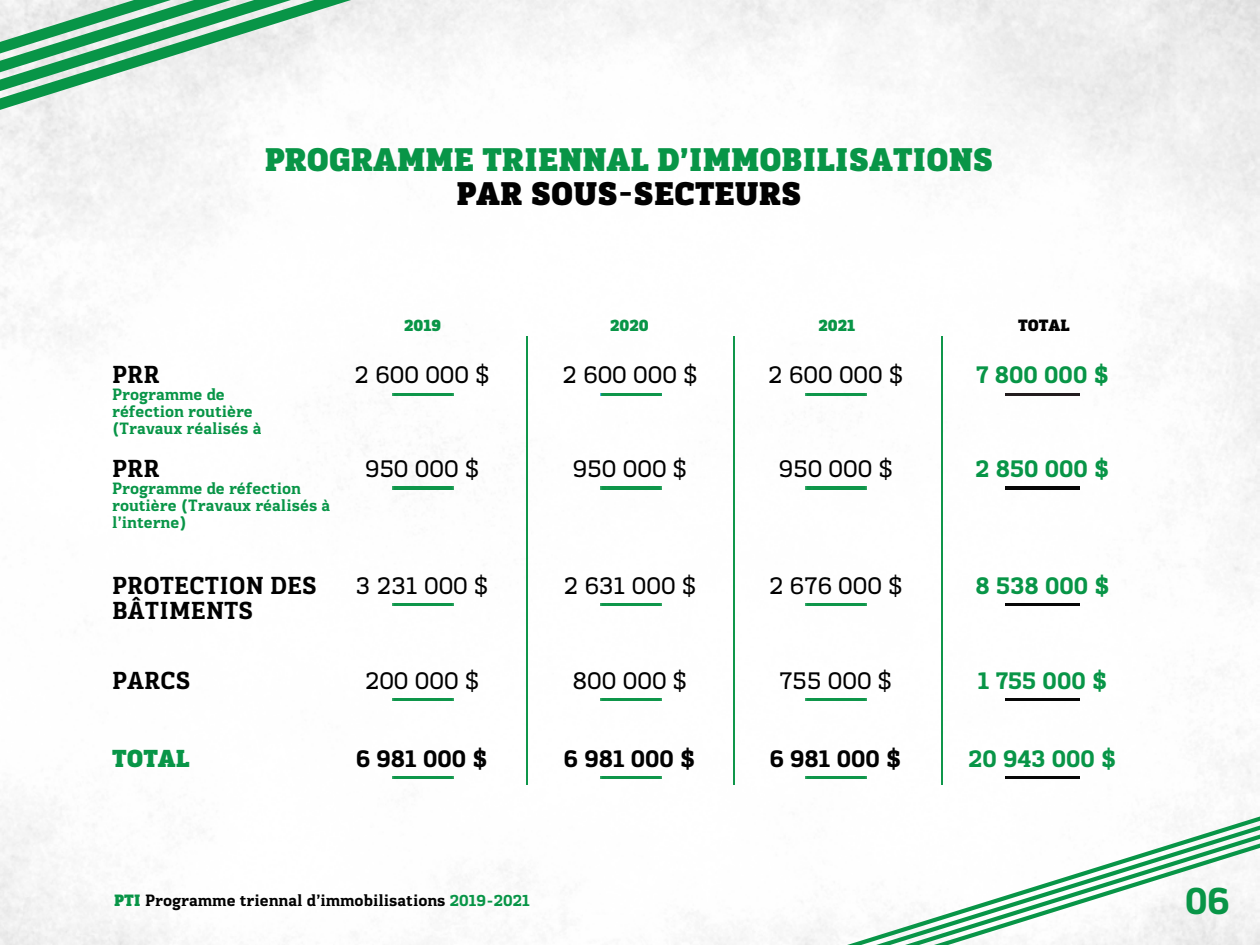
<style>
.page{position:relative;width:1260px;height:945px;background:#fff}
.page>*{position:absolute;margin:0;border:0;box-sizing:border-box;transform-origin:0 0}
.t1{font:700 39.55px "Kondolar";color:#089547}
.t2{font:900 33.6px "Kondolar";color:#089547}
.t3{font:900 33.6px "Kondolar";color:#010101}
.t4{font:25.2px "Kondolar";color:#010101}
.t5{font:700 25.2px/25.2px "Kondolar";color:#010101}
.t6{font:700 25.2px "Kondolar";color:#089547}
.t7{font:900 25.2px "Kondolar";color:#089547}
.t8{font:700 16.8px/16.8px "Kondolar";color:#089547}
.t9{font:700 16.8px "Kondolar";color:#010101}
.t10{font:900 16.8px "Kondolar";color:#089547}
.t11{font:900 16.8px "Kondolar";color:#010101}
.s1{font-weight:900;color:#089547}
.s2{color:#089547}
</style>
<div class="page">
<img style="left:0;top:0;width:1260px;height:945px">
<svg style="left:0;top:0;width:351px;height:110px"></svg>
<svg style="left:847px;top:816px;width:413px;height:129px"></svg>
<img style="left:392px;top:776px;width:61px;height:3px">
<img style="left:600px;top:776px;width:61px;height:3px">
<img style="left:806px;top:776px;width:61px;height:3px">
<img style="left:1005px;top:776px;width:74px;height:3px">
<img style="left:392px;top:393px;width:61px;height:2px">
<img style="left:806px;top:393px;width:61px;height:2px">
<img style="left:601px;top:393px;width:61px;height:2px">
<img style="left:1005px;top:393px;width:74px;height:2px">
<img style="left:392px;top:698px;width:61px;height:2px">
<img style="left:600px;top:698px;width:61px;height:2px">
<img style="left:806px;top:698px;width:61px;height:2px">
<img style="left:1005px;top:698px;width:74px;height:2px">
<img style="left:392px;top:604px;width:61px;height:2px">
<img style="left:600px;top:604px;width:61px;height:2px">
<img style="left:806px;top:604px;width:61px;height:2px">
<img style="left:1005px;top:604px;width:74px;height:2px">
<img style="left:392px;top:487px;width:61px;height:2px">
<img style="left:600px;top:487px;width:61px;height:2px">
<img style="left:806px;top:487px;width:61px;height:2px">
<img style="left:1005px;top:487px;width:74px;height:2px">
<img style="left:526px;top:336px;width:1px;height:448px">
<img style="left:734px;top:336px;width:1px;height:448px">
<img style="left:942px;top:336px;width:1px;height:448px">
<h2 class="t2" style="left:265px;top:138px;width:730px">PROGRAMME TRIENNAL D’IMMOBILISATIONS</h2>
<h2 class="t3" style="left:456px;top:172px;width:347px">PAR SOUS-SECTEURS</h2>
<h3 class="t5" style="left:112px;top:363px;width:49px">PRR</h3>
<p class="t8" style="left:112px;top:386px;width:151px">Programme de réfection routière (Travaux réalisés à</p>
<h3 class="t5" style="left:112px;top:456px;width:49px">PRR</h3>
<p class="t8" style="left:112px;top:480px;width:220px">Programme de réfection routière (Travaux réalisés à l’interne)</p>
<p class="t10" style="left:404px;top:315px;width:39px">2019</p>
<p class="t10" style="left:610px;top:315px;width:40px">2020</p>
<p class="t10" style="left:818px;top:315px;width:38px">2021</p>
<p class="t11" style="left:1018px;top:315px;width:53px">TOTAL</p>
<h3 class="t4" style="left:354px;top:359px;width:137px">2 600 000 $</h3>
<h3 class="t4" style="left:562px;top:359px;width:137px">2 600 000 $</h3>
<h3 class="t4" style="left:768px;top:359px;width:137px">2 600 000 $</h3>
<h3 class="t6" style="left:976px;top:359px;width:134px">7 800 000 $</h3>
<h3 class="t4" style="left:365px;top:452px;width:116px">950 000 $</h3>
<h3 class="t4" style="left:573px;top:452px;width:116px">950 000 $</h3>
<h3 class="t4" style="left:778px;top:452px;width:116px">950 000 $</h3>
<h3 class="t6" style="left:976px;top:452px;width:136px">2 850 000 $</h3>
<h3 class="t5" style="left:112px;top:573px;width:206px">PROTECTION DES<br>BÂTIMENTS</h3>
<h3 class="t4" style="left:356px;top:569px;width:134px">3 231 000 $</h3>
<h3 class="t4" style="left:563px;top:569px;width:134px">2 631 000 $</h3>
<h3 class="t4" style="left:769px;top:569px;width:135px">2 676 000 $</h3>
<h3 class="t6" style="left:976px;top:569px;width:136px">8 538 000 $</h3>
<h3 class="t5" style="left:112px;top:668px;width:80px">PARCS</h3>
<h3 class="t4" style="left:365px;top:664px;width:116px">200 000 $</h3>
<h3 class="t4" style="left:573px;top:664px;width:116px">800 000 $</h3>
<h3 class="t4" style="left:779px;top:664px;width:114px">755 000 $</h3>
<h3 class="t6" style="left:978px;top:664px;width:131px">1 755 000 $</h3>
<h3 class="t7" style="left:112px;top:742px;width:79px">TOTAL</h3>
<h3 class="t5" style="left:356px;top:746px;width:133px">6 981 000 $</h3>
<h3 class="t5" style="left:564px;top:746px;width:133px">6 981 000 $</h3>
<h3 class="t5" style="left:770px;top:746px;width:133px">6 981 000 $</h3>
<h3 class="t6" style="left:969px;top:742px;width:150px">20 943 000 $</h3>
<p class="t9" style="left:114px;top:890px;width:417px"><span class="s1">PTI</span> Programme triennal d’immobilisations <span class="s2">2019-2021</span></p>
<h1 class="t1" style="left:1185px;top:874px;width:46px">06</h1>
</div>
